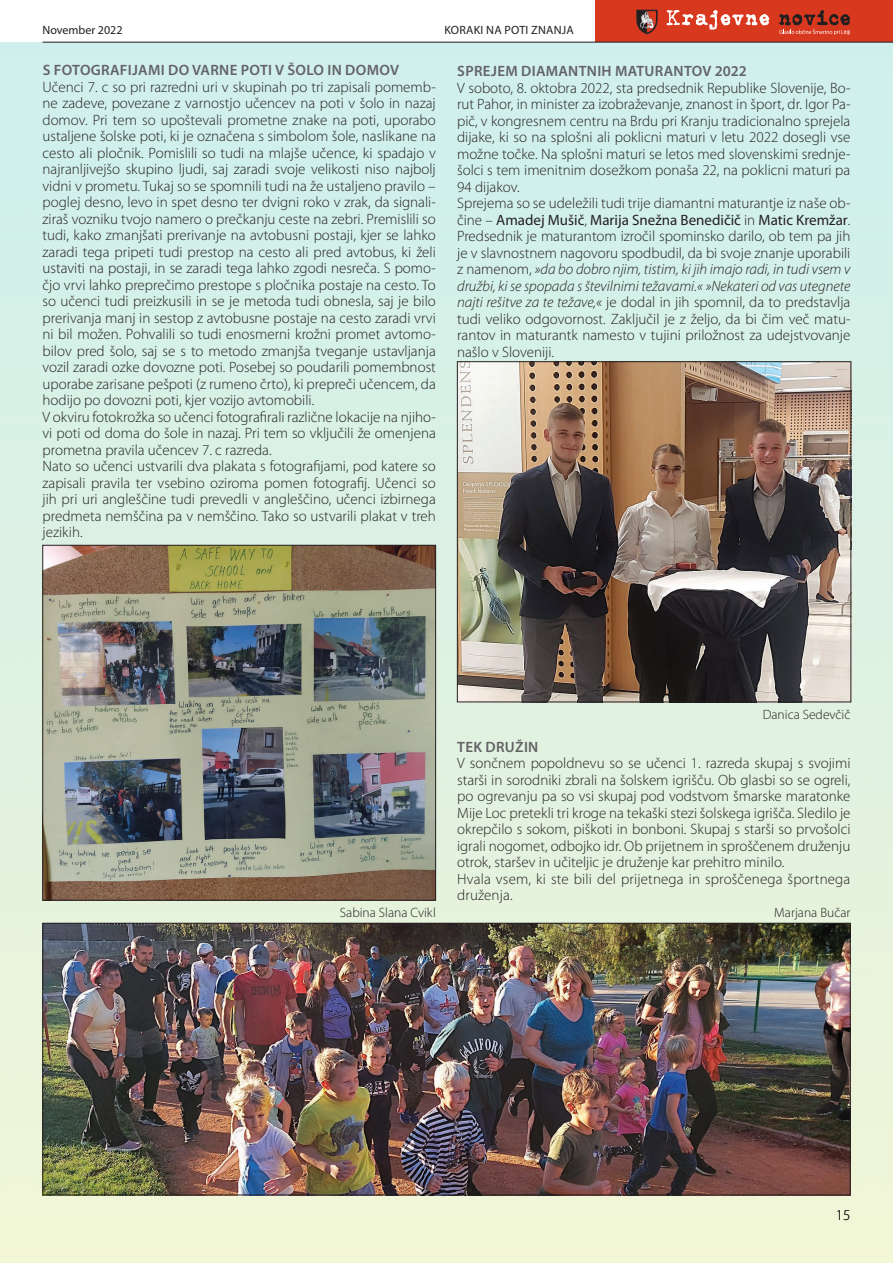
<style>
.page{position:relative;width:893px;height:1263px;background:#fff}
.page>*{position:absolute;margin:0;border:0;box-sizing:border-box;transform-origin:0 0}
.BESEDILO{font:300 15px/16.5px "Myriad Pro";color:#231f20;text-align:justify}
.PODNASLOV_ČLANKA_TT{font:600 15px "Myriad Pro";letter-spacing:.02em;color:#636366}
.Avtor_pod_podnaslovo{font:300 13.5px "Myriad Pro";color:#231f20}
.DESNO_-pagina__naslo{font:12px "Myriad Pro";letter-spacing:.01em;color:#231f20}
.s1{font-weight:400}
.s2{font-style:italic}
</style>
<div class="page">
<div style="left:595px;top:0;width:298px;height:42px;background:#d8381e"></div>
<svg style="left:636px;top:10px;width:21px;height:24px"></svg>
<svg style="left:666px;top:10px;width:104px;height:20px"></svg>
<svg style="left:779px;top:10px;width:71px;height:25px"></svg>
<img style="left:0;top:42px;width:893px;height:1221px">
<img style="left:45px;top:547px;width:389px;height:351px">
<div style="left:43px;top:545px;width:393px;height:355px;border:1px solid #231f20"></div>
<img style="left:459px;top:363px;width:390px;height:337px">
<div style="left:457px;top:361px;width:394px;height:341px;border:1px solid #231f20"></div>
<img style="left:45px;top:925px;width:803px;height:268px">
<p class="DESNO_-pagina__naslo" style="left:43px;top:23px;width:82px">November 2022</p>
<p class="DESNO_-pagina__naslo" style="left:444px;top:23px;width:131px">KORAKI NA POTI ZNANJA</p>
<p class="PODNASLOV_ČLANKA_TT" style="left:43px;top:60px;width:358px">S FOTOGRAFIJAMI DO VARNE POTI V ŠOLO IN DOMOV</p>
<p class="BESEDILO" style="left:43px;top:78px;width:395px">Učenci 7. c so pri razredni uri v skupinah po tri zapisali pomemb&shy;ne zadeve, povezane z varnostjo učencev na poti v šolo in nazaj domov. Pri tem so upoštevali prometne znake na poti, uporabo ustaljene šolske poti, ki je označena s simbolom šole, naslikane na cesto ali pločnik. Pomislili so tudi na mlajše učence, ki spadajo v najranljivejšo skupino ljudi, saj zaradi svoje velikosti niso najbolj vidni v prometu. Tukaj so se spomnili tudi na že ustaljeno pravilo – poglej desno, levo in spet desno ter dvigni roko v zrak, da signali&shy;ziraš vozniku tvojo namero o prečkanju ceste na zebri. Premislili so tudi, kako zmanjšati prerivanje na avtobusni postaji, kjer se lahko zaradi tega pripeti tudi prestop na cesto ali pred avtobus, ki želi ustaviti na postaji, in se zaradi tega lahko zgodi nesreča. S pomo&shy;čjo vrvi lahko preprečimo prestope s pločnika postaje na cesto. To so učenci tudi preizkusili in se je metoda tudi obnesla, saj je bilo prerivanja manj in sestop z avtobusne postaje na cesto zaradi vrvi ni bil možen. Pohvalili so tudi enosmerni krožni promet avtomo&shy;bilov pred šolo, saj se s to metodo zmanjša tveganje ustavljanja vozil zaradi ozke dovozne poti. Posebej so poudarili pomembnost uporabe zarisane pešpoti (z rumeno črto), ki prepreči učencem, da hodijo po dovozni poti, kjer vozijo avtomobili.</p>
<p class="BESEDILO" style="left:43px;top:408px;width:395px">V okviru fotokrožka so učenci fotografirali različne lokacije na njiho&shy;vi poti od doma do šole in nazaj. Pri tem so vključili že omenjena prometna pravila učencev 7. c razreda.</p>
<p class="BESEDILO" style="left:43px;top:458px;width:395px">Nato so učenci ustvarili dva plakata s fotografijami, pod katere so zapisali pravila ter vsebino oziroma pomen fotografij. Učenci so jih pri uri angleščine tudi prevedli v angleščino, učenci izbirnega predmeta nemščina pa v nemščino. Tako so ustvarili plakat v treh jezikih.</p>
<p class="PODNASLOV_ČLANKA_TT" style="left:457px;top:62px;width:291px">SPREJEM DIAMANTNIH MATURANTOV 2022</p>
<p class="BESEDILO" style="left:457px;top:79px;width:395px">V soboto, 8. oktobra 2022, sta predsednik Republike Slovenije, Bo&shy;rut Pahor, in minister za izobraževanje, znanost in šport, dr. Igor Pa&shy;pič, v kongresnem centru na Brdu pri Kranju tradicionalno sprejela dijake, ki so na splošni ali poklicni maturi v letu 2022 dosegli vse možne točke. Na splošni maturi se letos med slovenskimi srednje&shy;šolci s tem imenitnim dosežkom ponaša 22, na poklicni maturi pa 94 dijakov.</p>
<p class="BESEDILO" style="left:457px;top:195px;width:395px">Sprejema so se udeležili tudi trije diamantni maturantje iz naše ob&shy;čine – <span class="s1">Amadej Mušič</span>, <span class="s1">Marija Snežna Benedičič</span> in <span class="s1">Matic Kremžar</span>.<br>Predsednik je maturantom izročil spominsko darilo, ob tem pa jih je v slavnostnem nagovoru spodbudil, da bi svoje znanje uporabili z namenom, <span class="s2">»da bo dobro njim, tistim, ki jih imajo radi, in tudi vsem v družbi, ki se spopada s številnimi težavami.« »Nekateri od vas utegnete najti rešitve za te težave,«</span> je dodal in jih spomnil, da to predstavlja tudi veliko odgovornost. Zaključil je z željo, da bi čim več matu&shy;rantov in maturantk namesto v tujini priložnost za udejstvovanje našlo v Sloveniji.</p>
<p class="Avtor_pod_podnaslovo" style="left:340px;top:904px;width:97px">Sabina Slana Cvikl</p>
<p class="Avtor_pod_podnaslovo" style="left:763px;top:706px;width:89px">Danica Sedevčič</p>
<p class="PODNASLOV_ČLANKA_TT" style="left:457px;top:737px;width:83px">TEK DRUŽIN</p>
<p class="BESEDILO" style="left:457px;top:755px;width:395px">V sončnem popoldnevu so se učenci 1. razreda skupaj s svojimi starši in sorodniki zbrali na šolskem igrišču. Ob glasbi so se ogreli, po ogrevanju pa so vsi skupaj pod vodstvom šmarske maratonke Mije Loc pretekli tri kroge na tekaški stezi šolskega igrišča. Sledilo je okrepčilo s sokom, piškoti in bonboni. Skupaj s starši so prvošolci igrali nogomet, odbojko idr. Ob prijetnem in sproščenem druženju otrok, staršev in učiteljic je druženje kar prehitro minilo.</p>
<p class="BESEDILO" style="left:457px;top:870px;width:395px">Hvala vsem, ki ste bili del prijetnega in sproščenega športnega druženja.</p>
<p class="Avtor_pod_podnaslovo" style="left:774px;top:904px;width:78px">Marjana Bučar</p>
<p class="BESEDILO" style="left:836px;top:1206px;width:16px">15</p>
</div>
